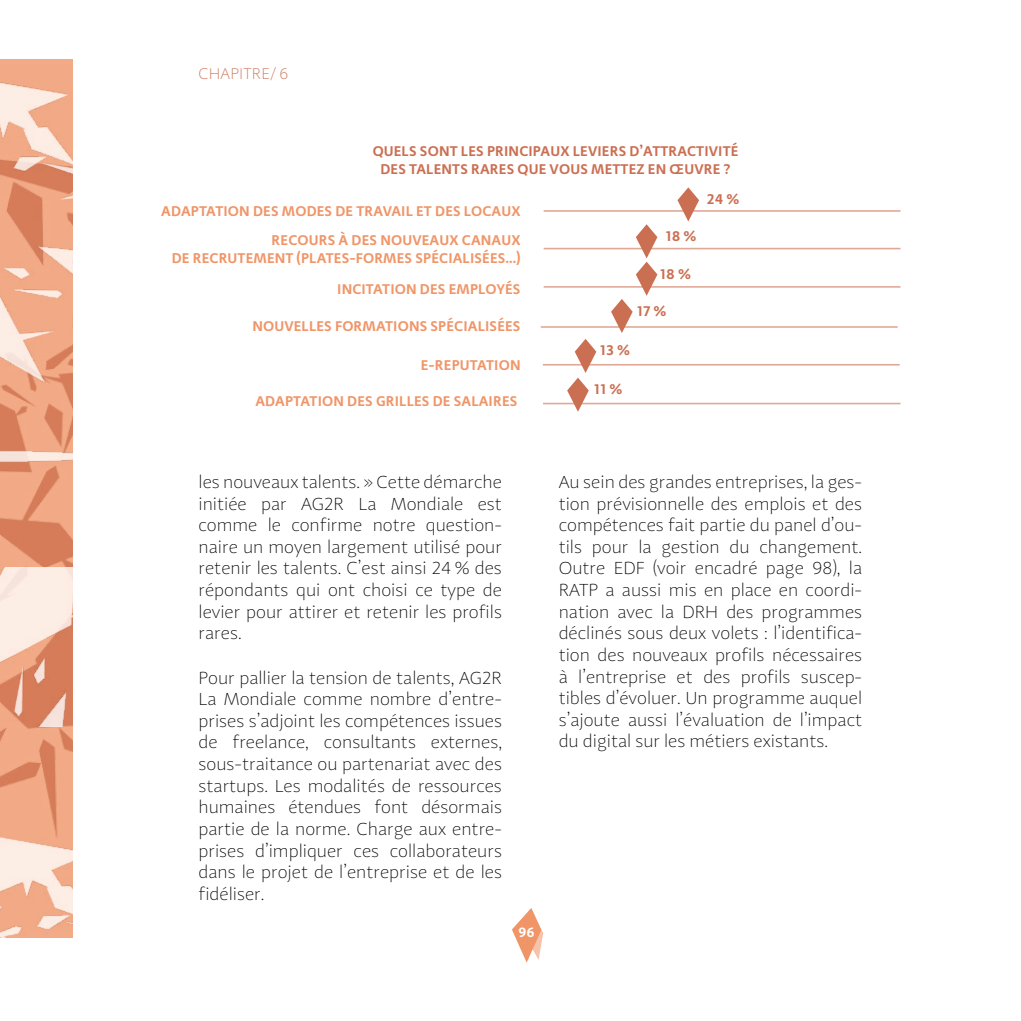
<style>
.page{position:relative;width:1021px;height:1021px;background:#fff}
.page>*{position:absolute;margin:0;border:0;box-sizing:border-box;transform-origin:0 0}
.t1{font:100 18px/21.6px "Adagio Sans";color:#000;text-align:justify}
.t2{font:100 16px "Adagio Sans";letter-spacing:.01em;color:#cb6f52}
.t3{font:600 14.6px/17.8px "Adagio Sans";letter-spacing:.01em;color:#f09568;text-align:right}
.t4{font:600 14.6px/17.8px "Adagio Sans";letter-spacing:.01em;color:#cb6f52;text-align:center}
.t5{font:600 14px "Adagio Sans";color:#fff}
</style>
<div class="page">
<svg style="left:0;top:60px;width:72px;height:507px;background:#e49370"></svg>
<img style="left:0;top:66px;width:72px;height:476px">
<svg style="left:512px;top:908px;width:31px;height:54px"></svg>
<img style="left:0;top:726px;width:72px;height:211px">
<img style="left:0;top:567px;width:72px;height:159px">
<hr style="left:543px;top:210px;width:357px;height:2px;background:#cb6f52">
<hr style="left:543px;top:248px;width:357px;height:1px;background:#cb6f52">
<hr style="left:543px;top:286px;width:357px;height:2px;background:#cb6f52">
<hr style="left:541px;top:326px;width:356px;height:2px;background:#cb6f52">
<hr style="left:543px;top:364px;width:356px;height:1px;background:#cb6f52">
<svg style="left:677px;top:187px;width:22px;height:34px"></svg>
<svg style="left:611px;top:224px;width:46px;height:109px"></svg>
<hr style="left:543px;top:403px;width:357px;height:1px;background:#cb6f52">
<svg style="left:567px;top:339px;width:29px;height:73px"></svg>
<p class="t2" style="left:199px;top:64px;width:91px">CHAPITRE/ 6</p>
<p class="t4" style="left:373px;top:143px;width:367px">QUELS SONT LES PRINCIPAUX LEVIERS D’ATTRACTIVITÉ<br>DES TALENTS RARES QUE VOUS METTEZ EN ŒUVRE ?</p>
<p class="t3" style="left:161px;top:202px;width:361px">ADAPTATION DES MODES DE TRAVAIL ET DES LOCAUX</p>
<p class="t3" style="left:172px;top:231px;width:350px">RECOURS À DES NOUVEAUX CANAUX<br>DE RECRUTEMENT (PLATES-FORMES SPÉCIALISÉES...)</p>
<p class="t3" style="left:337px;top:280px;width:185px">INCITATION DES EMPLOYÉS</p>
<p class="t3" style="left:252px;top:317px;width:270px">NOUVELLES FORMATIONS SPÉCIALISÉES</p>
<p class="t3" style="left:421px;top:356px;width:101px">E-REPUTATION</p>
<p class="t3" style="left:255px;top:392px;width:263px">ADAPTATION DES GRILLES DE SALAIRES</p>
<p class="t4" style="left:665px;top:228px;width:33px">18%</p>
<p class="t4" style="left:660px;top:265px;width:33px">18%</p>
<p class="t4" style="left:636px;top:302px;width:31px">17%</p>
<p class="t4" style="left:600px;top:341px;width:32px">13%</p>
<p class="t4" style="left:594px;top:380px;width:30px">11%</p>
<p class="t4" style="left:707px;top:191px;width:34px">24%</p>
<p class="t1" style="left:198px;top:471px;width:305px">les nouveaux talents. » Cette démarche initiée par AG2R La Mondiale est comme le confirme notre question&shy;naire un moyen largement utilisé pour retenir les talents. C’est ainsi 24 % des répondants qui ont choisi ce type de levier pour attirer et retenir les profils rares.</p>
<p class="t1" style="left:198px;top:666px;width:305px">Pour pallier la tension de talents, AG2R La Mondiale comme nombre d’entre&shy;prises s’adjoint les compétences issues de freelance, consultants externes, sous-traitance ou partenariat avec des startups. Les modalités de ressources humaines étendues font désormais partie de la norme. Charge aux entre&shy;prises d’impliquer ces collaborateurs dans le projet de l’entreprise et de les fidéliser.</p>
<p class="t5" style="left:518px;top:922px;width:18px">96</p>
<p class="t1" style="left:558px;top:471px;width:305px">Au sein des grandes entreprises, la ges&shy;tion prévisionnelle des emplois et des compétences fait partie du panel d’ou&shy;tils pour la gestion du changement.<br>Outre EDF (voir encadré page 98), la RATP a aussi mis en place en coordi&shy;nation avec la DRH des programmes déclinés sous deux volets : l’identifica&shy;tion des nouveaux profils nécessaires à l’entreprise et des profils suscep&shy;tibles d’évoluer. Un programme auquel s’ajoute aussi l’évaluation de l’impact du digital sur les métiers existants.</p>
</div>
